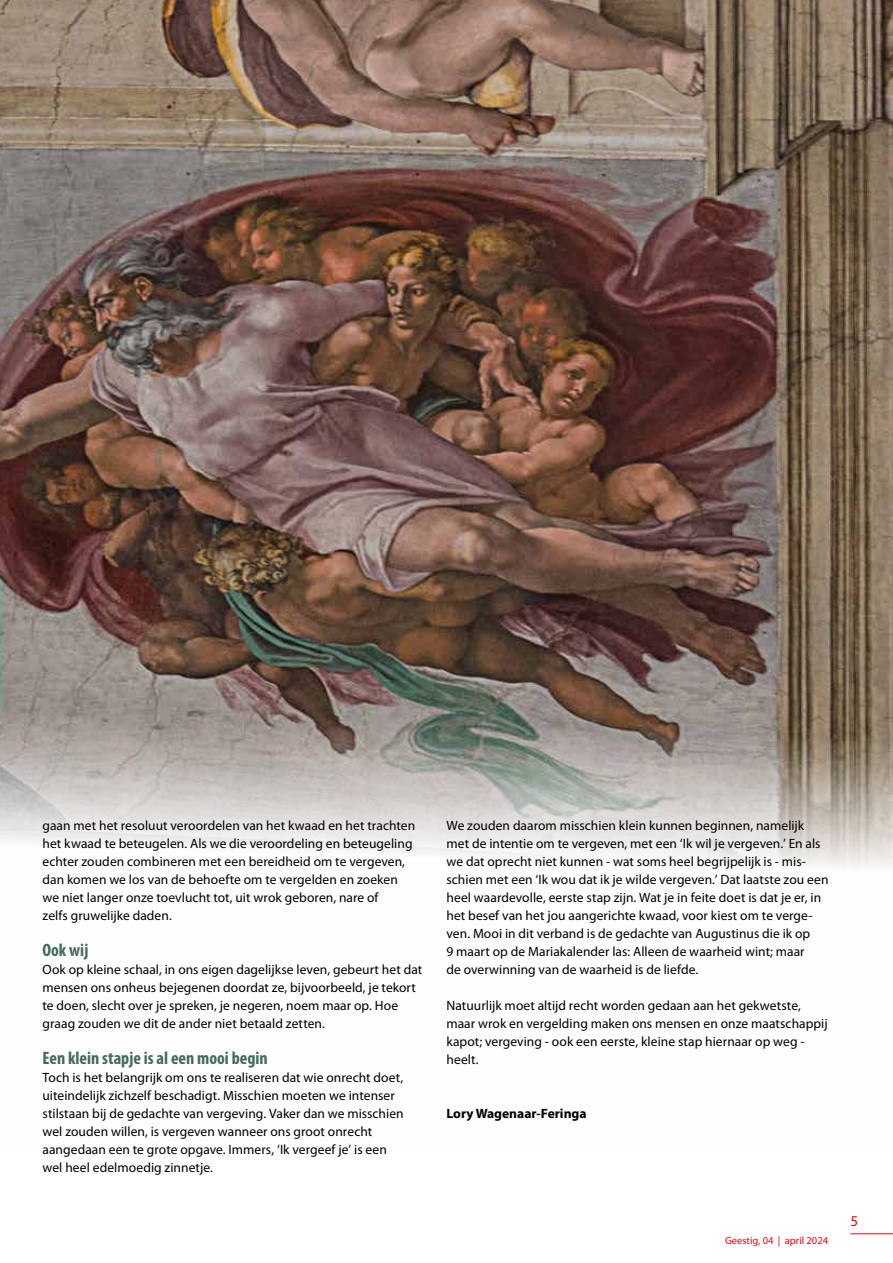
<style>
.page{position:relative;width:893px;height:1263px;background:#fff}
.page>*{position:absolute;margin:0;border:0;box-sizing:border-box;transform-origin:0 0}
.t1{font:700 condensed 18px "Myriad Pro";color:#426b59}
.t2{font:15px "Myriad Pro";color:#e30613}
.t3{font:13.5px/18px "Myriad Pro";letter-spacing:.005em;color:#000}
.t4{font:700 13.5px "Myriad Pro";color:#000}
.t5{font:10.5px "Myriad Pro";color:#e30613}
</style>
<div class="page">
<hr style="left:850px;top:1233px;width:43px;height:1px;background:#e30613">
<img style="left:0;top:0;width:893px;height:867px">
<hr style="left:0;top:578px;width:1px;height:132px;background:#426b59">
<p class="t3" style="left:43px;top:816px;width:374px">gaan met het resoluut veroordelen van het kwaad en het trachten het kwaad te beteugelen. Als we die veroordeling en beteugeling echter zouden combineren met een bereidheid om te vergeven, dan komen we los van de behoefte om te vergelden en zoeken we niet langer onze toevlucht tot, uit wrok geboren, nare of<br>zelfs gruwelijke daden.</p>
<h1 class="t1" style="left:43px;top:938px;width:47px">Ook wij</h1>
<p class="t3" style="left:43px;top:960px;width:381px">Ook op kleine schaal, in ons eigen dagelijkse leven, gebeurt het dat mensen ons onheus bejegenen doordat ze, bijvoorbeeld, je tekort te doen, slecht over je spreken, je negeren, noem maar op. Hoe graag zouden we dit de ander niet betaald zetten.</p>
<h1 class="t1" style="left:43px;top:1046px;width:227px">Een klein stapje is al een mooi begin</h1>
<p class="t3" style="left:43px;top:1068px;width:363px">Toch is het belangrijk om ons te realiseren dat wie onrecht doet, uiteindelijk zichzelf beschadigt. Misschien moeten we intenser stilstaan bij de gedachte van vergeving. Vaker dan we misschien wel zouden willen, is vergeven wanneer ons groot onrecht aangedaan een te grote opgave. Immers, ‘Ik vergeef je’ is een wel heel edelmoedig zinnetje.</p>
<p class="t3" style="left:446px;top:816px;width:383px">We zouden daarom misschien klein kunnen beginnen, namelijk met de intentie om te vergeven, met een ‘Ik wil je vergeven.’ En als we dat oprecht niet kunnen - wat soms heel begrijpelijk is - mis&shy;schien met een ‘Ik wou dat ik je wilde vergeven.’ Dat laatste zou een heel waardevolle, eerste stap zijn. Wat je in feite doet is dat je er, in het besef van het jou aangerichte kwaad, voor kiest om te verge&shy;ven. Mooi in dit verband is de gedachte van Augustinus die ik op<br>9 maart op de Mariakalender las: Alleen de waarheid wint; maar<br>de overwinning van de waarheid is de liefde.</p>
<p class="t3" style="left:446px;top:996px;width:383px">Natuurlijk moet altijd recht worden gedaan aan het gekwetste, maar wrok en vergelding maken ons mensen en onze maatschappij kapot; vergeving - ook een eerste, kleine stap hiernaar op weg - heelt.</p>
<p class="t4" style="left:446px;top:1104px;width:142px">Lory Wagenaar-Feringa</p>
<p class="t5" style="left:725px;top:1234px;width:104px">Geestig, 04 | april 2024</p>
<p class="t2" style="left:850px;top:1211px;width:9px">5</p>
</div>
